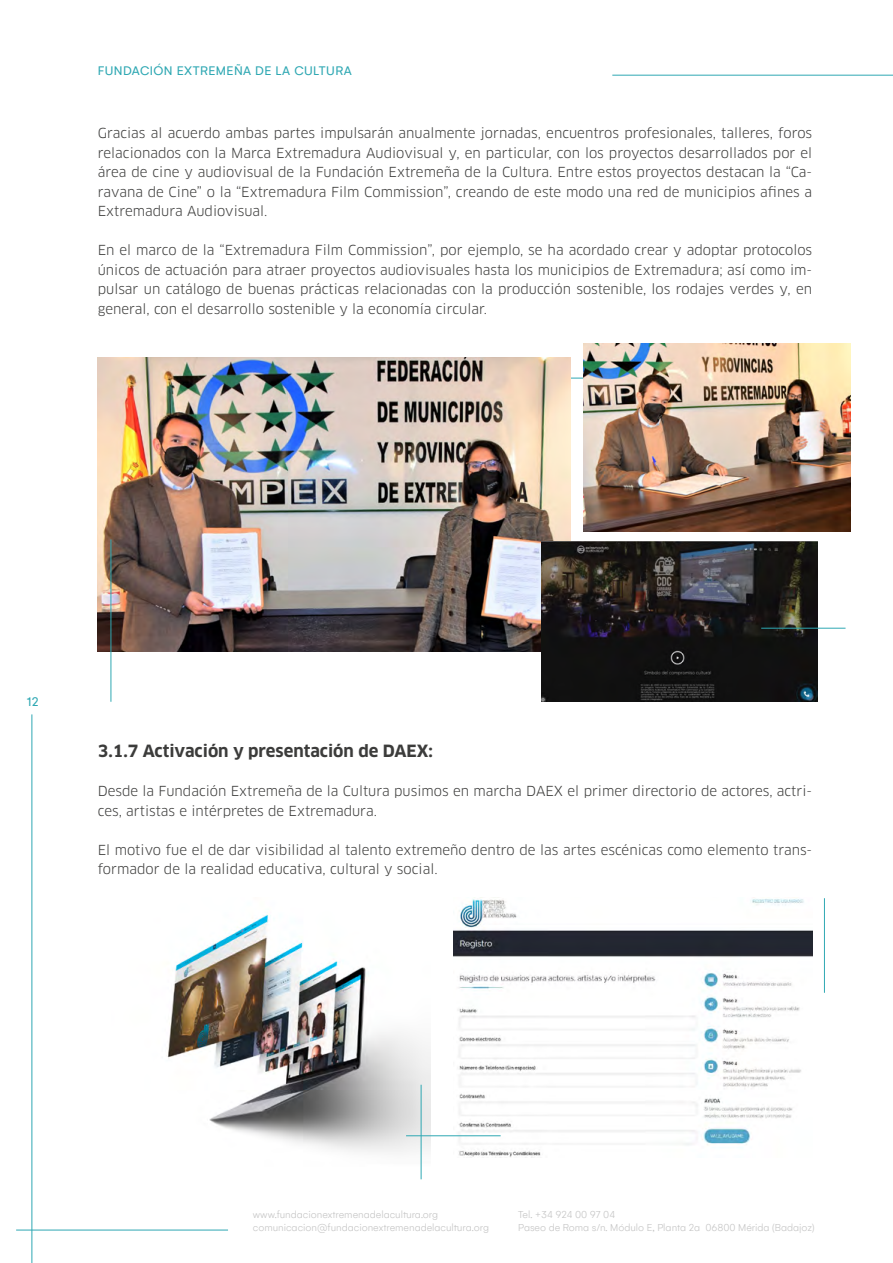
<style>
.page{position:relative;width:893px;height:1263px;background:#fff}
.page>*{position:absolute;margin:0;border:0;box-sizing:border-box;transform-origin:0 0}
.t1{font:700 16.5px "Clan OT";color:#3c3c3b}
.t2{font:13.5px/19.5px "Clan OT";color:#3c3c3b;text-align:justify}
.t3{font:13.5px "Gelion";letter-spacing:.03em;color:#2fa8b3}
.t4{font:300 10.95px/13px "Gelion";color:#c4c4c4}
</style>
<div class="page">
<hr style="left:32px;top:714px;width:1px;height:549px;background:#2fa8b3">
<hr style="left:612px;top:75px;width:281px;height:1px;background:#2fa8b3">
<hr style="left:16px;top:1230px;width:212px;height:1px;background:#2fa8b3">
<hr style="left:525px;top:378px;width:84px;height:1px;background:#2fa8b3">
<img style="left:98px;top:357px;width:473px;height:295px">
<img style="left:583px;top:343px;width:267px;height:188px">
<img style="left:542px;top:541px;width:275px;height:161px">
<img style="left:453px;top:899px;width:359px;height:259px">
<img style="left:167px;top:915px;width:263px;height:251px">
<hr style="left:111px;top:539px;width:1px;height:163px;background:#2fa8b3">
<hr style="left:406px;top:1135px;width:95px;height:1px;background:#2fa8b3">
<hr style="left:824px;top:898px;width:1px;height:95px;background:#2fa8b3">
<hr style="left:421px;top:1085px;width:1px;height:94px;background:#2fa8b3">
<hr style="left:761px;top:628px;width:84px;height:1px;background:#2fa8b3">
<p class="t3" style="left:98px;top:63px;width:255px">FUNDACIÓN EXTREMEÑA DE LA CULTURA</p>
<p class="t2" style="left:98px;top:123px;width:716px">Gracias al acuerdo ambas partes impulsarán anualmente jornadas, encuentros profesionales, talleres, foros relacionados con la Marca Extremadura Audiovisual y, en particular, con los proyectos desarrollados por el área de cine y audiovisual de la Fundación Extremeña de la Cultura. Entre estos proyectos destacan la “Ca&shy;ravana de Cine” o la “Extremadura Film Commission”, creando de este modo una red de municipios afines a Extremadura Audiovisual.</p>
<p class="t2" style="left:98px;top:240px;width:716px">En el marco de la “Extremadura Film Commission”, por ejemplo, se ha acordado crear y adoptar protocolos únicos de actuación para atraer proyectos audiovisuales hasta los municipios de Extremadura; así como im&shy;pulsar un catálogo de buenas prácticas relacionadas con la producción sostenible, los rodajes verdes y, en general, con el desarrollo sostenible y la economía circular.</p>
<p class="t3" style="left:27px;top:693px;width:13px">12</p>
<p class="t1" style="left:98px;top:741px;width:337px">3.1.7 Activación y presentación de DAEX:</p>
<p class="t2" style="left:98px;top:781px;width:716px">Desde la Fundación Extremeña de la Cultura pusimos en marcha DAEX el primer directorio de actores, actri&shy;ces, artistas e intérpretes de Extremadura.</p>
<p class="t2" style="left:98px;top:840px;width:716px">El motivo fue el de dar visibilidad al talento extremeño dentro de las artes escénicas como elemento trans&shy;formador de la realidad educativa, cultural y social.</p>
<p class="t4" style="left:253px;top:1208px;width:238px">www.fundacionextremenadelacultura.org comunicacion@fundacionextremenadelacultura.org</p>
<p class="t4" style="left:518px;top:1208px;width:298px">Tel. +34 924 00 97 04<br>Paseo de Roma s/n. Módulo E, Planta 2a 06800 Mérida (Badajoz)</p>
</div>
